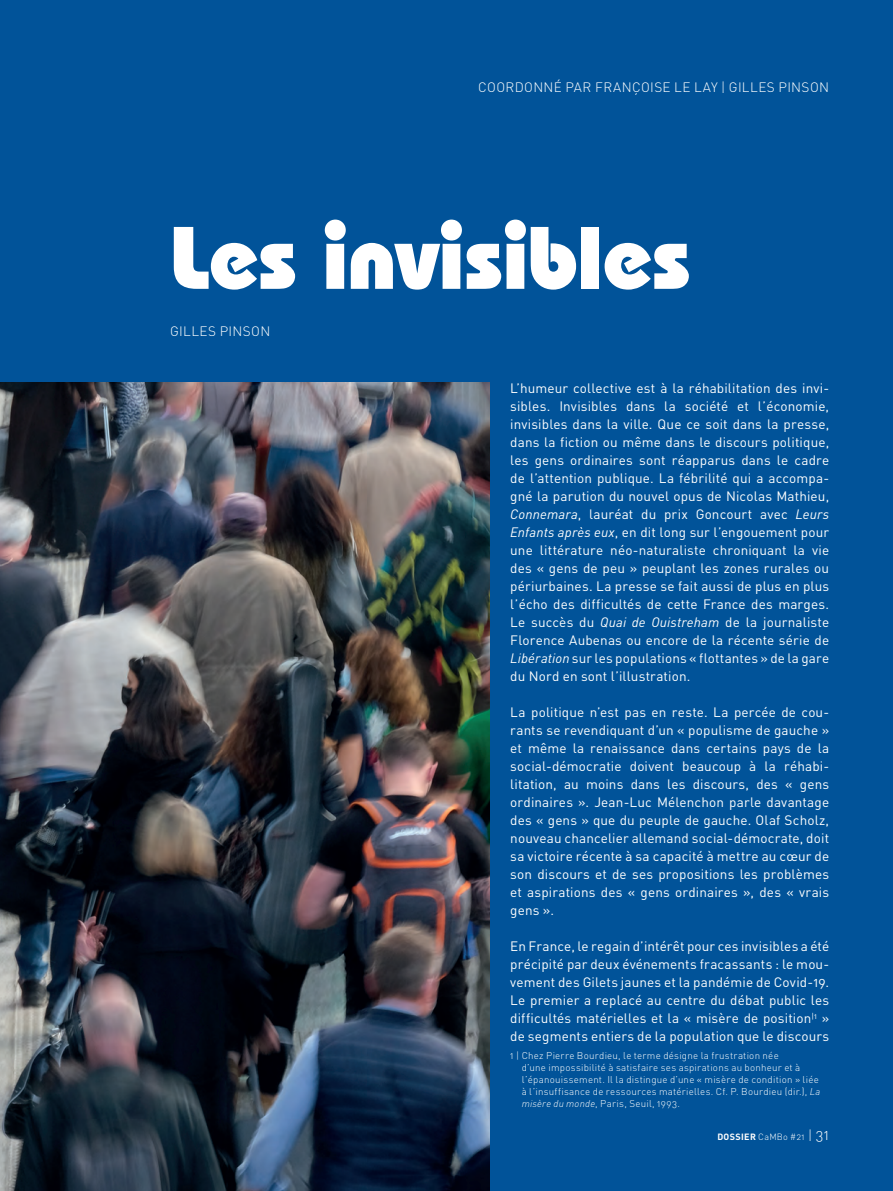
<style>
.page{position:relative;width:893px;height:1191px;background:#015399}
.page>*{position:absolute;margin:0;border:0;box-sizing:border-box;transform-origin:0 0}
.titre_dossier{font:800 88.5px "Bauhaus IT Cby BT";letter-spacing:-.005em;color:#fff}
.Texte_labeur{font:13.5px/18px "DINOT";letter-spacing:.01em;color:#fff;text-align:justify}
.Nom_de_l_auteur{font:300 13.5px "DINOT";letter-spacing:.025em;color:#fff}
.legende___note_de_b{font:300 9.75px/12px "DINOT";letter-spacing:.025em;color:#fff}
.t1{font:300 9px "DINOT";letter-spacing:.035em;color:#fff}
.s1{font-style:italic}
.s2{font-weight:700}
.s3{font-size:13.5px}
.s4{font-size:15px}
</style>
<div class="page">
<img style="left:0;top:383px;width:489px;height:808px">
<p class="Nom_de_l_auteur" style="left:478px;top:77px;width:352px">COORDONNÉ PAR FRANÇOISE LE LAY | GILLES PINSON</p>
<p class="titre_dossier" style="left:170px;top:204px;width:522px">Les invisibles</p>
<p class="Nom_de_l_auteur" style="left:170px;top:321px;width:102px">GILLES PINSON</p>
<p class="Texte_labeur" style="left:510px;top:378px;width:320px">L’humeur collective est à la réhabilitation des invi&shy;sibles. Invisibles dans la société et l’économie, invisibles dans la ville. Que ce soit dans la presse, dans la fiction ou même dans le discours politique, les gens ordinaires sont réapparus dans le cadre de l’attention publique. La fébrilité qui a accompa&shy;gné la parution du nouvel opus de Nicolas Mathieu, <span class="s1">Connemara</span>, lauréat du prix Goncourt avec <span class="s1">Leurs Enfants après eux</span>, en dit long sur l’engouement pour une littérature néo-naturaliste chroniquant la vie des « gens de peu » peuplant les zones rurales ou périurbaines. La presse se fait aussi de plus en plus l’écho des difficultés de cette France des marges.<br>Le succès du <span class="s1">Quai de Ouistreham</span> de la journaliste Florence Aubenas ou encore de la récente série de <span class="s1">Libération</span> sur les populations « flottantes » de la gare du Nord en sont l’illustration.</p>
<p class="Texte_labeur" style="left:510px;top:702px;width:320px">La politique n’est pas en reste. La percée de cou&shy;rants se revendiquant d’un « populisme de gauche » et même la renaissance dans certains pays de la social-démocratie doivent beaucoup à la réhabi&shy;litation, au moins dans les discours, des « gens ordinaires ». Jean-Luc Mélenchon parle davantage des « gens » que du peuple de gauche. Olaf Scholz, nouveau chancelier allemand social-démocrate, doit sa victoire récente à sa capacité à mettre au cœur de son discours et de ses propositions les problèmes et aspirations des « gens ordinaires », des « vrais gens ».</p>
<p class="Texte_labeur" style="left:510px;top:936px;width:320px">En France, le regain d’intérêt pour ces invisibles a été précipité par deux événements fracassants : le mou&shy;vement des Gilets jaunes et la pandémie de Covid-19.<br>Le premier a replacé au centre du débat public les difficultés matérielles et la « misère de position<sup>|1</sup> » de segments entiers de la population que le discours</p>
<p class="legende___note_de_b" style="left:522px;top:1048px;width:300px;text-indent:-11px">1 | Chez Pierre Bourdieu, le terme désigne la frustration née<br>d’une impossibilité à satisfaire ses aspirations au bonheur et à l’épanouissement. Il la distingue d’une « misère de condition » liée à l’insuffisance de ressources matérielles. Cf. P. Bourdieu (dir.), <span class="s1">La misère du monde</span>, Paris, Seuil, 1993.</p>
<p class="t1" style="left:717px;top:1129px;width:113px"><span class="s2">DOSSIER</span> CaMBo #21 <span class="s3">|</span> <span class="s4">31</span></p>
</div>
